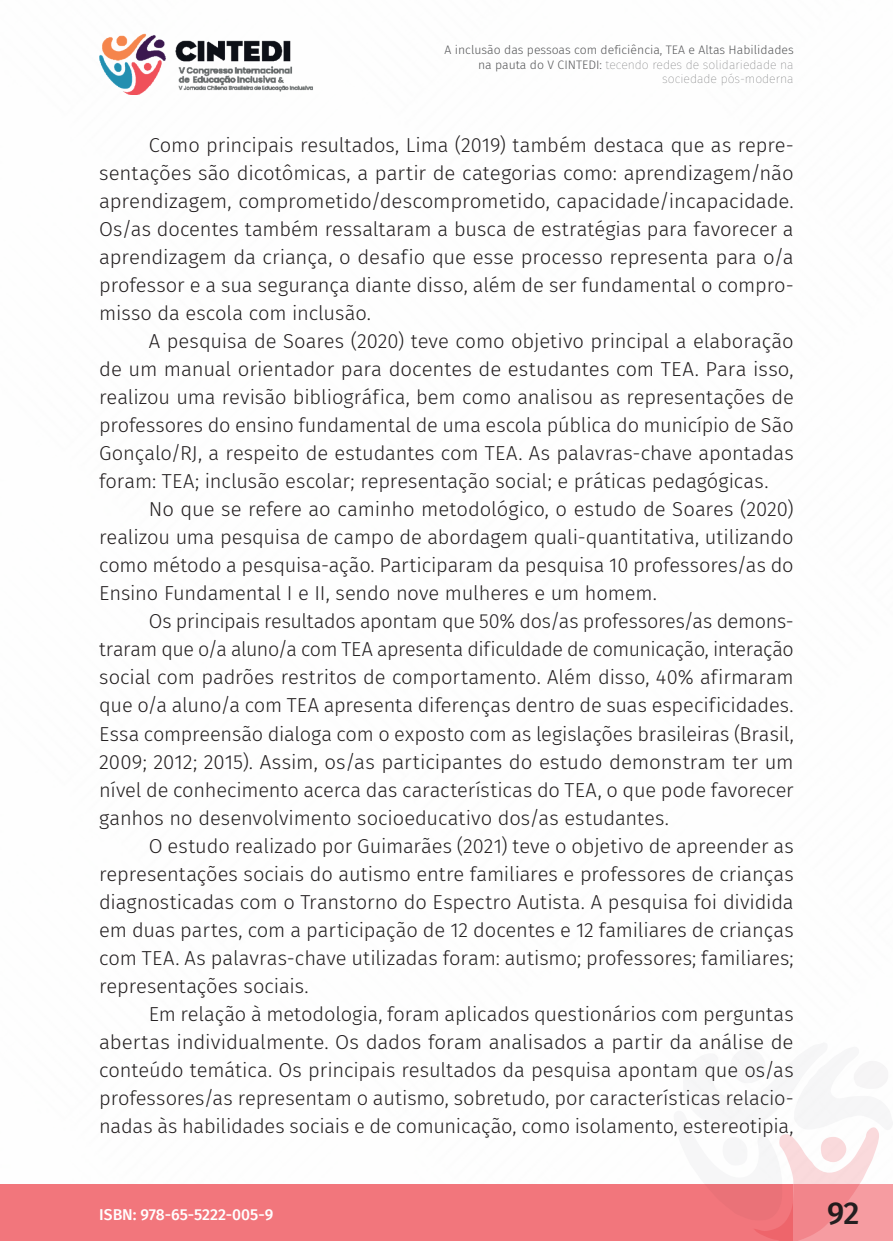
<style>
.page{position:relative;width:893px;height:1241px;background:#fff}
.page>*{position:absolute;margin:0;border:0;box-sizing:border-box;transform-origin:0 0}
.t1{font:500 31.5px "Fira Sans";color:#231f20}
._6_CORPO{font:300 20.12px/28px "Fira Sans";letter-spacing:-.005em;color:#231f20;text-align:justify}
.t2{font:500 15.75px "Fira Sans";color:#fff}
.t3{font:300 12.25px/14.7px "Fira Sans";color:#57585a;text-align:right}
.s1{font-weight:100}
</style>
<div class="page">
<div style="left:0;top:1184px;width:794px;height:56px;background:#f2767c"></div>
<img style="left:99px;top:33px;width:214px;height:61px">
<svg style="left:688px;top:1049px;width:205px;height:191px"></svg>
<p class="t3" style="left:444px;top:42px;width:351px">A inclusão das pessoas com deficiência, TEA e Altas Habilidades na pauta do V CINTEDI: <span class="s1">tecendo redes de solidariedade na sociedade pós-moderna</span></p>
<p class="_6_CORPO" style="left:99px;top:131px;width:696px;text-indent:50px">Como principais resultados, Lima (2019) também destaca que as repre&shy;sentações são dicotômicas, a partir de categorias como: aprendizagem/não aprendizagem, comprometido/descomprometido, capacidade/incapacidade.<br>Os/as docentes também ressaltaram a busca de estratégias para favorecer a aprendizagem da criança, o desafio que esse processo representa para o/a professor e a sua segurança diante disso, além de ser fundamental o compro&shy;misso da escola com inclusão.</p>
<p class="_6_CORPO" style="left:99px;top:327px;width:696px;text-indent:50px">A pesquisa de Soares (2020) teve como objetivo principal a elaboração de um manual orientador para docentes de estudantes com TEA. Para isso, realizou uma revisão bibliográfica, bem como analisou as representações de professores do ensino fundamental de uma escola pública do município de São Gonçalo/RJ, a respeito de estudantes com TEA. As palavras-chave apontadas foram: TEA; inclusão escolar; representação social; e práticas pedagógicas.</p>
<p class="_6_CORPO" style="left:99px;top:495px;width:696px;text-indent:50px">No que se refere ao caminho metodológico, o estudo de Soares (2020) realizou uma pesquisa de campo de abordagem quali-quantitativa, utilizando como método a pesquisa-ação. Participaram da pesquisa 10 professores/as do Ensino Fundamental I e II, sendo nove mulheres e um homem.</p>
<p class="_6_CORPO" style="left:99px;top:607px;width:696px;text-indent:50px">Os principais resultados apontam que 50% dos/as professores/as demons&shy;traram que o/a aluno/a com TEA apresenta dificuldade de comunicação, interação social com padrões restritos de comportamento. Além disso, 40% afirmaram que o/a aluno/a com TEA apresenta diferenças dentro de suas especificidades.<br>Essa compreensão dialoga com o exposto com as legislações brasileiras (Brasil, 2009; 2012; 2015). Assim, os/as participantes do estudo demonstram ter um nível de conhecimento acerca das características do TEA, o que pode favorecer ganhos no desenvolvimento socioeducativo dos/as estudantes.</p>
<p class="_6_CORPO" style="left:99px;top:831px;width:696px;text-indent:50px">O estudo realizado por Guimarães (2021) teve o objetivo de apreender as representações sociais do autismo entre familiares e professores de crianças diagnosticadas com o Transtorno do Espectro Autista. A pesquisa foi dividida em duas partes, com a participação de 12 docentes e 12 familiares de crianças com TEA. As palavras-chave utilizadas foram: autismo; professores; familiares; representações sociais.</p>
<p class="_6_CORPO" style="left:99px;top:999px;width:696px;text-indent:50px">Em relação à metodologia, foram aplicados questionários com perguntas abertas individualmente. Os dados foram analisados a partir da análise de conteúdo temática. Os principais resultados da pesquisa apontam que os/as professores/as representam o autismo, sobretudo, por características relacio&shy;nadas às habilidades sociais e de comunicação, como isolamento, estereotipia,</p>
<p class="t2" style="left:99px;top:1201px;width:176px">ISBN: 978-65-5222-005-9</p>
<h1 class="t1" style="left:827px;top:1187px;width:34px">92</h1>
</div>
